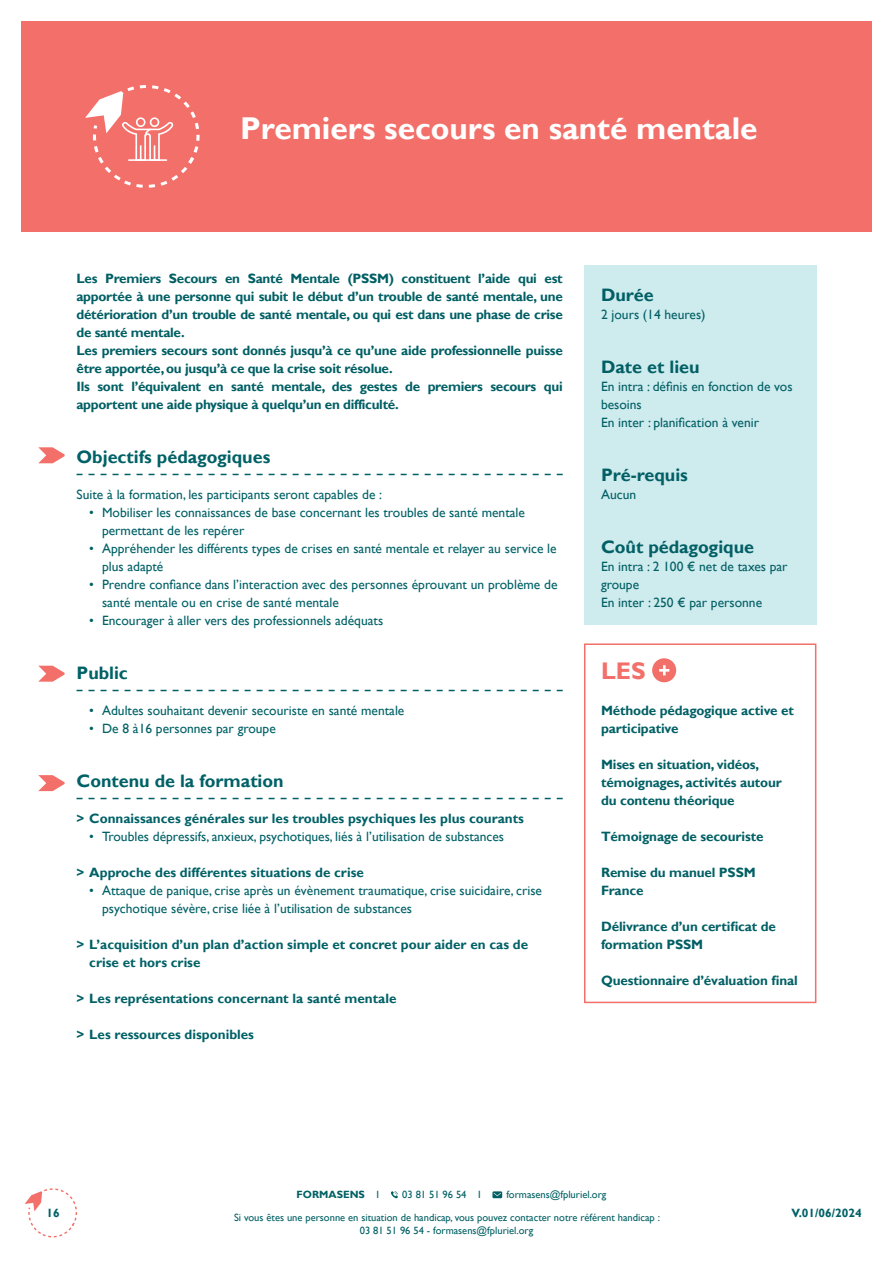
<style>
.page{position:relative;width:893px;height:1263px;background:#fff}
.page>*{position:absolute;margin:0;border:0;box-sizing:border-box;transform-origin:0 0}
.TITRE_FICHE{font:700 31.5px "Gill Sans";color:#fff}
._2024_-_LES{font:700 24px "Gill Sans";color:#f27069}
._2024_-_OP___PUBLIC___CONTENU{font:700 18px "Gill Sans";color:#006166}
._2024_-_Durée__date__lieu{font:700 18px "Gill Sans";color:#026065}
._2024_BLEU_-_TEXTE_DE_CONTENU{font:13.5px/18px "Gill Sans";color:#006166}
._2024_-_TEXTE_INTRO_BLEU{font:700 13.5px/18px "Gill Sans";letter-spacing:-.02em;color:#015f64}
.t1{font:700 13.5px/18px "Gill Sans";color:#006166}
._2024_-_Texte_LES{font:700 13.5px/18px "Gill Sans";letter-spacing:-.01em;color:#026065}
._2024_-_non_gras_Durée__date__lieu{font:13.5px/18px "Gill Sans";color:#026065}
.t2{font:700 12px "Gill Sans";color:#006166}
.t3{font:10.5px/22.5px "Gill Sans";color:#006064}
.t4{font:700 10.5px "Gill Sans";color:#006064}
.s1{font-weight:400}
</style>
<div class="page">
<div style="left:21px;top:21px;width:851px;height:211px;background:#f27069"></div>
<svg style="left:25px;top:1188px;width:52px;height:49px"></svg>
<svg style="left:391px;top:1191px;width:7px;height:7px"></svg>
<svg style="left:492px;top:1191px;width:10px;height:7px"></svg>
<div style="left:584px;top:643px;width:232px;height:360px;border:2px solid #f27069"></div>
<div style="left:584px;top:266px;width:232px;height:359px;background:#ceebee"></div>
<div style="left:652px;top:658px;width:24px;height:24px;background:#f27069;border-radius:50%"></div>
<svg style="left:659px;top:665px;width:10px;height:10px"></svg>
<svg style="left:77px;top:474px;width:486px;height:1px"></svg>
<svg style="left:77px;top:690px;width:486px;height:1px"></svg>
<svg style="left:77px;top:798px;width:486px;height:1px"></svg>
<svg style="left:85px;top:85px;width:115px;height:103px"></svg>
<hr style="left:128px;top:159px;width:39px;height:2px;background:#fff">
<svg style="left:38px;top:447px;width:27px;height:16px"></svg>
<svg style="left:38px;top:666px;width:27px;height:16px"></svg>
<svg style="left:38px;top:775px;width:27px;height:16px"></svg>
<p class="TITRE_FICHE" style="left:240px;top:109px;width:519px">Premiers secours en santé mentale</p>
<p class="_2024_-_TEXTE_INTRO_BLEU" style="left:77px;top:270px;width:488px;text-align:justify">Les Premiers Secours en Santé Mentale (PSSM) constituent l’aide qui est apportée à une personne qui subit le début d’un trouble de santé mentale, une détérioration d’un trouble de santé mentale, ou qui est dans une phase de crise de santé mentale.</p>
<p class="_2024_-_TEXTE_INTRO_BLEU" style="left:77px;top:342px;width:488px">Les premiers secours sont donnés jusqu’à ce qu’une aide professionnelle puisse être apportée, ou jusqu’à ce que la crise soit résolue.</p>
<p class="_2024_-_TEXTE_INTRO_BLEU" style="left:77px;top:378px;width:488px">Ils sont l’équivalent en santé mentale, des gestes de premiers secours qui apportent une aide physique à quelqu’un en difficulté.</p>
<p class="_2024_-_OP___PUBLIC___CONTENU" style="left:77px;top:446px;width:195px">Objectifs pédagogiques</p>
<p class="_2024_BLEU_-_TEXTE_DE_CONTENU" style="left:77px;top:486px;width:307px">Suite à la formation, les participants seront capables de :</p>
<p class="_2024_BLEU_-_TEXTE_DE_CONTENU" style="left:102px;top:504px;width:424px;text-indent:-13px">• Mobiliser les connaissances de base concernant les troubles de santé mentale permettant de les repérer</p>
<p class="_2024_BLEU_-_TEXTE_DE_CONTENU" style="left:102px;top:540px;width:456px;text-indent:-13px">• Appréhender les différents types de crises en santé mentale et relayer au service le plus adapté</p>
<p class="_2024_BLEU_-_TEXTE_DE_CONTENU" style="left:102px;top:576px;width:457px;text-indent:-13px">• Prendre confiance dans l’interaction avec des personnes éprouvant un problème de santé mentale ou en crise de santé mentale</p>
<p class="_2024_BLEU_-_TEXTE_DE_CONTENU" style="left:89px;top:612px;width:295px">• Encourager à aller vers des professionnels adéquats</p>
<p class="_2024_-_OP___PUBLIC___CONTENU" style="left:77px;top:662px;width:53px">Public</p>
<p class="_2024_BLEU_-_TEXTE_DE_CONTENU" style="left:89px;top:702px;width:317px">• Adultes souhaitant devenir secouriste en santé mentale</p>
<p class="_2024_BLEU_-_TEXTE_DE_CONTENU" style="left:89px;top:720px;width:188px">• De 8 à16 personnes par groupe</p>
<p class="_2024_-_OP___PUBLIC___CONTENU" style="left:77px;top:770px;width:209px">Contenu de la formation</p>
<p class="t1" style="left:77px;top:810px;width:449px">&gt; Connaissances générales sur les troubles psychiques les plus courants</p>
<p class="_2024_BLEU_-_TEXTE_DE_CONTENU" style="left:89px;top:828px;width:416px">• Troubles dépressifs, anxieux, psychotiques, liés à l’utilisation de substances</p>
<p class="t1" style="left:77px;top:864px;width:289px">&gt; Approche des différentes situations de crise</p>
<p class="_2024_BLEU_-_TEXTE_DE_CONTENU" style="left:102px;top:882px;width:441px;text-indent:-13px">• Attaque de panique, crise après un évènement traumatique, crise suicidaire, crise psychotique sévère, crise liée à l’utilisation de substances</p>
<p class="t1" style="left:89px;top:936px;width:440px;text-indent:-13px">&gt; L’acquisition d’un plan d’action simple et concret pour aider en cas de crise et hors crise</p>
<p class="t1" style="left:77px;top:990px;width:322px">&gt; Les représentations concernant la santé mentale</p>
<p class="t1" style="left:77px;top:1026px;width:179px">&gt; Les ressources disponibles</p>
<p class="_2024_-_Durée__date__lieu" style="left:601px;top:284px;width:54px">Durée</p>
<p class="_2024_-_non_gras_Durée__date__lieu" style="left:601px;top:306px;width:106px">2 jours (14 heures)</p>
<p class="_2024_-_Durée__date__lieu" style="left:601px;top:356px;width:100px">Date et lieu</p>
<p class="_2024_-_non_gras_Durée__date__lieu" style="left:601px;top:378px;width:193px">En intra : définis en fonction de vos besoins</p>
<p class="_2024_-_non_gras_Durée__date__lieu" style="left:601px;top:414px;width:160px">En inter : planification à venir</p>
<p class="_2024_-_Durée__date__lieu" style="left:601px;top:464px;width:88px">Pré-requis</p>
<p class="_2024_-_non_gras_Durée__date__lieu" style="left:601px;top:486px;width:37px">Aucun</p>
<p class="_2024_-_Durée__date__lieu" style="left:601px;top:536px;width:155px">Coût pédagogique</p>
<p class="_2024_-_non_gras_Durée__date__lieu" style="left:601px;top:558px;width:188px">En intra : 2 100 € net de taxes par groupe</p>
<p class="_2024_-_non_gras_Durée__date__lieu" style="left:601px;top:594px;width:163px">En inter : 250 € par personne</p>
<p class="_2024_-_LES" style="left:601px;top:657px;width:46px">LES</p>
<p class="_2024_-_Texte_LES" style="left:601px;top:702px;width:194px">Méthode pédagogique active et participative</p>
<p class="_2024_-_Texte_LES" style="left:601px;top:756px;width:182px">Mises en situation, vidéos, témoignages, activités autour du contenu théorique</p>
<p class="_2024_-_Texte_LES" style="left:601px;top:828px;width:164px">Témoignage de secouriste</p>
<p class="_2024_-_Texte_LES" style="left:601px;top:864px;width:156px">Remise du manuel PSSM<br>France</p>
<p class="_2024_-_Texte_LES" style="left:601px;top:918px;width:177px">Délivrance d’un certificat de formation PSSM</p>
<p class="_2024_-_Texte_LES" style="left:601px;top:972px;width:198px">Questionnaire d’évaluation final</p>
<p class="t2" style="left:47px;top:1205px;width:15px">16</p>
<p class="t3" style="left:234px;top:1183px;width:427px;text-indent:272px">formasens@fpluriel.org<br>Si vous êtes une personne en situation de handicap, vous pouvez contacter notre référent handicap :</p>
<p class="t3" style="left:360px;top:1219px;width:175px">03 81 51 96 54 - formasens@fpluriel.org</p>
<p class="t4" style="left:297px;top:1188px;width:84px">FORMASENS <span class="s1">I</span></p>
<p class="t3" style="left:402px;top:1183px;width:80px">03 81 51 96 54 I</p>
<p class="t2" style="left:792px;top:1205px;width:72px">V.01/06/2024</p>
</div>
